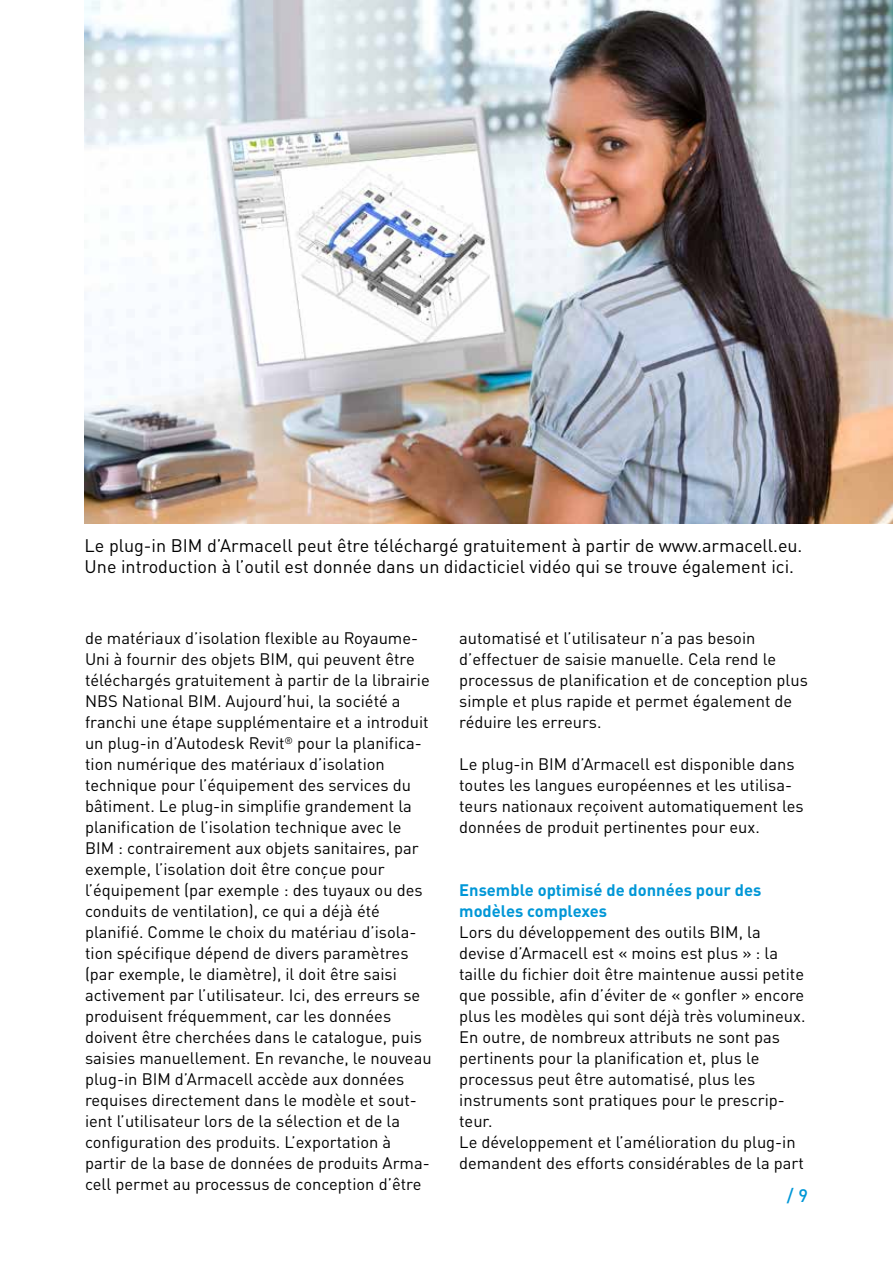
<style>
.page{position:relative;width:893px;height:1263px;background:#fff}
.page>*{position:absolute;margin:0;border:0;box-sizing:border-box;transform-origin:0 0}
.t1{font:18px/21.6px "DIN Pro";color:#000}
.t2{font:500 18px "DIN Pro";color:#0097d7}
.t3{font:16.5px/21px "DIN Pro";color:#000}
.t4{font:700 16.5px/21px "DIN Pro";color:#0097d7}
</style>
<div class="page">
<img style="left:85px;top:0;width:808px;height:523px">
<p class="t1" style="left:85px;top:533px;width:719px">Le plug-in BIM d’Armacell peut être téléchargé gratuitement à partir de www.armacell.eu.<br>Une introduction à l’outil est donnée dans un didacticiel vidéo qui se trouve également ici.</p>
<p class="t3" style="left:85px;top:626px;width:348px">de matériaux d’isolation flexible au Royaume-Uni à fournir des objets BIM, qui peuvent être téléchargés gratuitement à partir de la librairie NBS National BIM. Aujourd’hui, la société a franchi une étape supplémentaire et a introduit un plug-in d’Autodesk Revit<sup>®</sup> pour la planifica&shy;tion numérique des matériaux d’isolation technique pour l’équipement des services du bâtiment. Le plug-in simplifie grandement la planification de l’isolation technique avec le BIM : contrairement aux objets sanitaires, par exemple, l’isolation doit être conçue pour l’équipement (par exemple : des tuyaux ou des conduits de ventilation), ce qui a déjà été planifié. Comme le choix du matériau d’isola&shy;tion spécifique dépend de divers paramètres (par exemple, le diamètre), il doit être saisi activement par l’utilisateur. Ici, des erreurs se produisent fréquemment, car les données doivent être cherchées dans le catalogue, puis saisies manuellement. En revanche, le nouveau plug-in BIM d’Armacell accède aux données requises directement dans le modèle et sout&shy;ient l’utilisateur lors de la sélection et de la configuration des produits. L’exportation à partir de la base de données de produits Arma&shy;cell permet au processus de conception d’être</p>
<p class="t3" style="left:459px;top:626px;width:350px">automatisé et l’utilisateur n’a pas besoin d’effectuer de saisie manuelle. Cela rend le processus de planification et de conception plus simple et plus rapide et permet également de réduire les erreurs.</p>
<p class="t3" style="left:459px;top:752px;width:346px">Le plug-in BIM d’Armacell est disponible dans toutes les langues européennes et les utilisa&shy;teurs nationaux reçoivent automatiquement les données de produit pertinentes pour eux.</p>
<p class="t4" style="left:459px;top:878px;width:304px">Ensemble optimisé de données pour des modèles complexes</p>
<p class="t3" style="left:459px;top:920px;width:348px">Lors du développement des outils BIM, la devise d’Armacell est « moins est plus » : la taille du fichier doit être maintenue aussi petite que possible, afin d’éviter de « gonfler » encore plus les modèles qui sont déjà très volumineux.<br>En outre, de nombreux attributs ne sont pas pertinents pour la planification et, plus le processus peut être automatisé, plus les instruments sont pratiques pour le prescrip&shy;teur.<br>Le développement et l’amélioration du plug-in demandent des efforts considérables de la part</p>
<p class="t2" style="left:787px;top:1181px;width:23px">/ 9</p>
</div>
